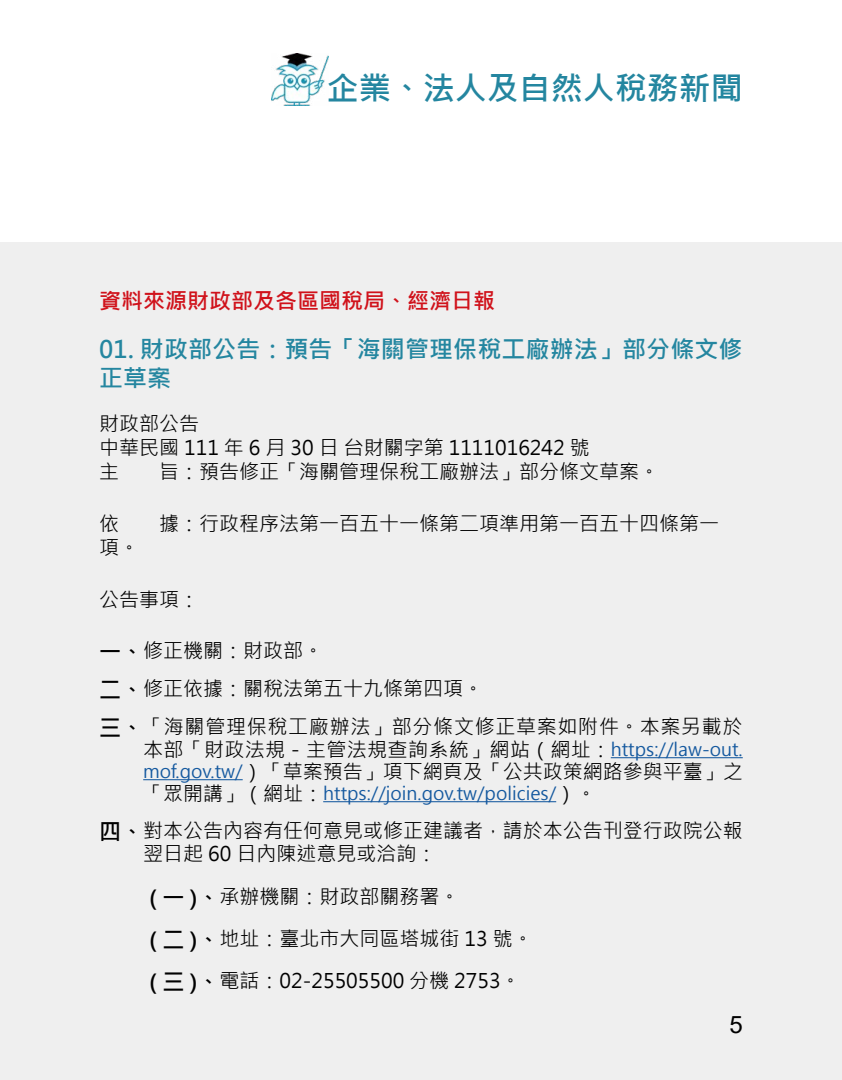
<style>
.page{position:relative;width:842px;height:1080px;background:#fff}
.page>*{position:absolute;margin:0;border:0;box-sizing:border-box;transform-origin:0 0}
.t1{font:700 32px "Microsoft Jheng Hei";color:#2486a0}
.t2{font:700 24px/28px "Microsoft Jheng Hei";letter-spacing:.005em;color:#2486a0}
.t3{font:24px "Arial";color:#000}
.t4{font:700 22px "Microsoft Jheng Hei";color:#d0121b}
.t5{font:20px/24px "Microsoft Jheng Hei";color:#000}
.t6{font:20px/38px "Microsoft Jheng Hei";letter-spacing:.035em;color:#000}
.t7{font:18px "Microsoft Jheng Hei";color:#15599f}
.s1{font-weight:700;font-size:22px}
.s2{font-size:18px;color:#15599f}
.s3{font-size:20px;color:#000}
</style>
<div class="page">
<div style="left:0;top:243px;width:842px;height:837px;background:#efefef"></div>
<hr style="left:611px;top:757px;width:132px;height:1px;background:#15599f">
<hr style="left:143px;top:779px;width:100px;height:1px;background:#15599f">
<hr style="left:323px;top:801px;width:233px;height:1px;background:#15599f">
<img style="left:271px;top:53px;width:58px;height:53px">
<h1 class="t1" style="left:327px;top:68px;width:417px">企業、法人及自然人稅務新聞</h1>
<p class="t4" style="left:99px;top:287px;width:397px">資料來源財政部及各區國稅局、經濟日報</p>
<p class="t2" style="left:99px;top:336px;width:645px">01. 財政部公告：預告「海關管理保稅工廠辦法」部分條文修正草案</p>
<p class="t5" style="left:99px;top:412px;width:561px">財政部公告<br>中華民國 111 年 6 月 30 日 台財關字第 1111016242 號<br>主　　旨：預告修正「海關管理保稅工廠辦法」部分條文草案。</p>
<p class="t5" style="left:99px;top:512px;width:621px">依　　據：行政程序法第一百五十一條第二項準用第一百五十四條第一項。</p>
<p class="t5" style="left:99px;top:588px;width:101px">公告事項：</p>
<p class="t6" style="left:99px;top:632px;width:645px"><span class="s1">一、</span>修正機關：財政部。<br><span class="s1">二、</span>修正依據：關稅法第五十九條第四項。<br><span class="s1">三、</span>「海關管理保稅工廠辦法」部分條文修正草案如附件。本案另載於</p>
<p class="t5" style="left:143px;top:739px;width:601px;line-height:22px">本部「財政法規－主管法規查詢系統」網站（網址：<span class="s2">https://law-out. mof.gov.tw/</span>）「草案預告」項下網頁及「公共政策網路參與平臺」之</p>
<p class="t7" style="left:143px;top:782px;width:455px"><span class="s3">「眾開講」（網址：</span>https://join.gov.tw/policies/<span class="s3">）。</span></p>
<p class="t5" style="left:143px;top:819px;width:601px;line-height:23px;text-indent:-44px"><span class="s1">四、</span>對本公告內容有任何意見或修正建議者，請於本公告刊登行政院公報翌日起 60 日內陳述意見或洽詢：</p>
<p class="t5" style="left:149px;top:876px;width:385px;line-height:42px"><span class="s1">( 一 )、</span>承辦機關：財政部關務署。<br><span class="s1">( 二 )、</span>地址：臺北市大同區塔城街 13 號。<span class="s1">( 三 )、</span>電話：02-25505500 分機 2753。</p>
<p class="t3" style="left:729px;top:1008px;width:15px">5</p>
</div>
